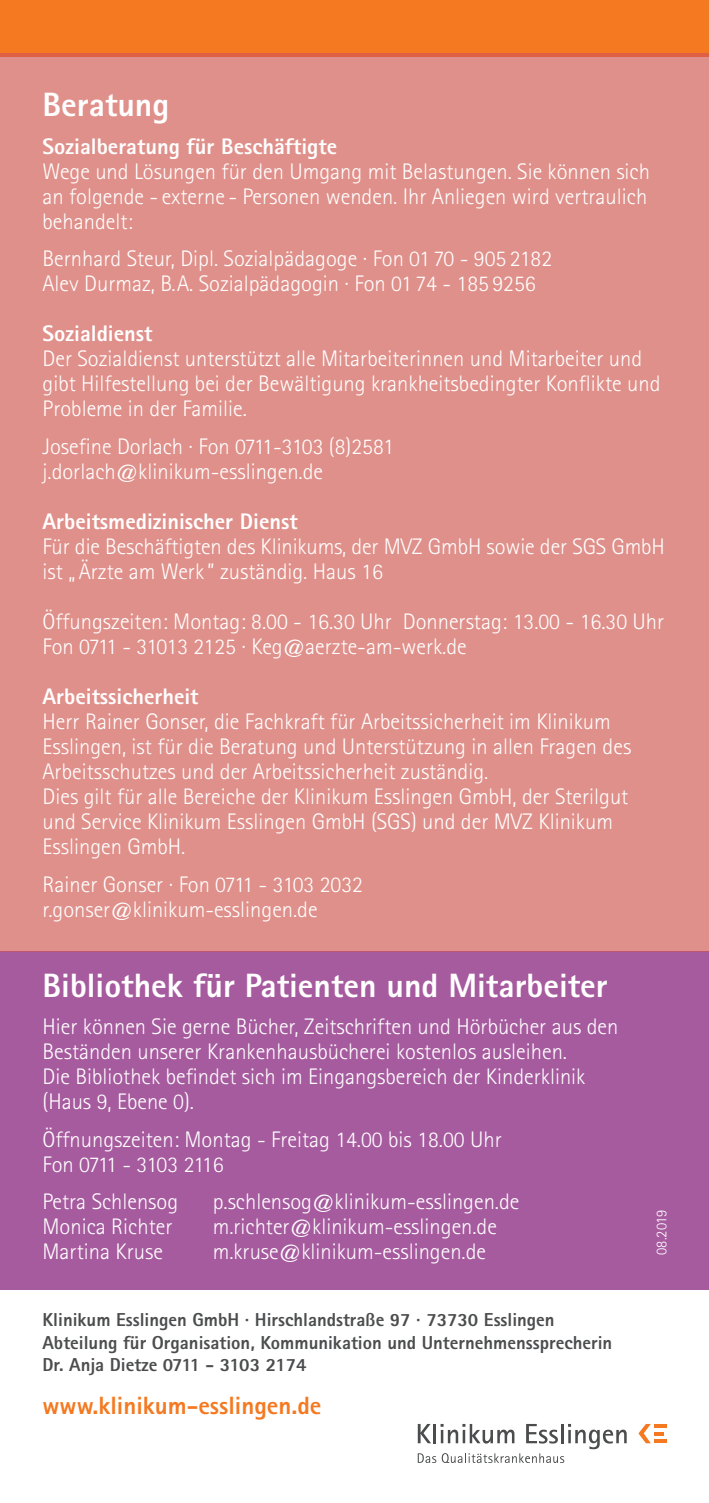
<style>
.page{position:relative;width:709px;height:1503px;background:#fff}
.page>*{position:absolute;margin:0;border:0;box-sizing:border-box;transform-origin:0 0}
.t1{font:800 33.75px "Rotis Sans Serif";color:#fff}
.t2{font:800 25px "Rotis Sans Serif";color:#f47921}
.t3{font:300 22.5px/25px "Rotis Sans Serif";color:#fff}
.t4{font:800 22.5px "Rotis Sans Serif";color:#fff}
.t5{font:800 18.75px/22.5px "Rotis Sans Serif";color:#4b4c4d}
.t6{font:300 15px "Rotis Sans Serif";color:#fff}
</style>
<div class="page">
<div style="left:0;top:950px;width:709px;height:339px;background:#a75b9f"></div>
<div style="left:0;top:0;width:709px;height:57px;background:#f47921"></div>
<div style="left:0;top:57px;width:709px;height:893px;background:#e0908a"></div>
<hr style="left:0;top:950px;width:709px;height:1px;background:#c15373">
<hr style="left:0;top:54px;width:709px;height:3px;background:#df6045">
<svg style="left:638px;top:1424px;width:25px;height:19px"></svg>
<hr style="left:654px;top:1439px;width:12px;height:4px;background:#f47921">
<svg style="left:418px;top:1424px;width:208px;height:38px"></svg>
<h1 class="t1" style="left:43px;top:93px;width:128px">Beratung</h1>
<p class="t4" style="left:43px;top:138px;width:296px">Sozialberatung für Beschäftigte</p>
<p class="t3" style="left:43px;top:161px;width:609px">Wege und Lösungen für den Umgang mit Belastungen. Sie können sich an folgende - externe - Personen wenden. Ihr Anliegen wird vertraulich behandelt:</p>
<p class="t3" style="left:43px;top:248px;width:511px">Bernhard Steur, Dipl. Sozialpädagoge · Fon 01 70 - 905 2182<br>Alev Durmaz, B.A. Sozialpädagogin · Fon 01 74 - 185 9256</p>
<p class="t4" style="left:43px;top:326px;width:111px">Sozialdienst</p>
<p class="t3" style="left:43px;top:348px;width:619px">Der Sozialdienst unterstützt alle Mitarbeiterinnen und Mitarbeiter und gibt Hilfestellung bei der Bewältigung krankheitsbedingter Konflikte und<br>Probleme in der Familie.</p>
<p class="t3" style="left:43px;top:436px;width:353px">Josefine Dorlach · Fon 0711-3103 (8)2581 j.dorlach@klinikum-esslingen.de</p>
<p class="t4" style="left:43px;top:513px;width:257px">Arbeitsmedizinischer Dienst</p>
<p class="t3" style="left:43px;top:536px;width:624px">Für die Beschäftigten des Klinikums, der MVZ GmbH sowie der SGS GmbH ist „ Ärzte am Werk ” zuständig. Haus 16</p>
<p class="t3" style="left:43px;top:611px;width:623px">Öffungszeiten: Montag: 8.00 - 16.30 Uhr Donnerstag: 13.00 - 16.30 Uhr<br>Fon 0711 - 31013 2125 · Keg@aerzte-am-werk.de</p>
<p class="t4" style="left:43px;top:688px;width:158px">Arbeitssicherheit</p>
<p class="t3" style="left:43px;top:711px;width:590px">Herr Rainer Gonser, die Fachkraft für Arbeitssicherheit im Klinikum Esslingen, ist für die Beratung und Unterstützung in allen Fragen des Arbeitsschutzes und der Arbeitssicherheit zuständig.<br>Dies gilt für alle Bereiche der Klinikum Esslingen GmbH, der Sterilgut und Service Klinikum Esslingen GmbH (SGS) und der MVZ Klinikum Esslingen GmbH.</p>
<p class="t3" style="left:43px;top:873px;width:322px">Rainer Gonser · Fon 0711 - 3103 2032 r.gonser@klinikum-esslingen.de</p>
<h1 class="t1" style="left:43px;top:973px;width:566px">Bibliothek für Patienten und Mitarbeiter</h1>
<p class="t3" style="left:43px;top:1016px;width:577px">Hier können Sie gerne Bücher, Zeitschriften und Hörbücher aus den Beständen unserer Krankenhausbücherei kostenlos ausleihen.<br>Die Bibliothek befindet sich im Eingangsbereich der Kinderklinik (Haus 9, Ebene 0).</p>
<p class="t3" style="left:43px;top:1128px;width:461px">Öffnungszeiten: Montag - Freitag 14.00 bis 18.00 Uhr<br>Fon 0711 - 3103 2116</p>
<p class="t3" style="left:43px;top:1191px;width:137px">Petra Schlensog</p>
<p class="t3" style="left:213px;top:1191px;width:308px">p.schlensog@klinikum-esslingen.de</p>
<p class="t3" style="left:43px;top:1216px;width:131px">Monica Richter</p>
<p class="t3" style="left:213px;top:1216px;width:286px">m.richter@klinikum-esslingen.de</p>
<p class="t3" style="left:43px;top:1241px;width:122px">Martina Kruse</p>
<p class="t3" style="left:213px;top:1241px;width:275px">m.kruse@klinikum-esslingen.de</p>
<p class="t5" style="left:43px;top:1310px;width:571px">Klinikum Esslingen GmbH · Hirschlandstraße 97 · 73730 Esslingen<br>Abteilung für Organisation, Kommunikation und Unternehmenssprecherin<br>Dr. Anja Dietze 0711 - 3103 2174</p>
<p class="t2" style="left:43px;top:1396px;width:280px">www.klinikum-esslingen.de</p>
<p class="t6" style="left:656px;top:1254px;width:47px;rotate:-90deg">08.2019</p>
</div>
